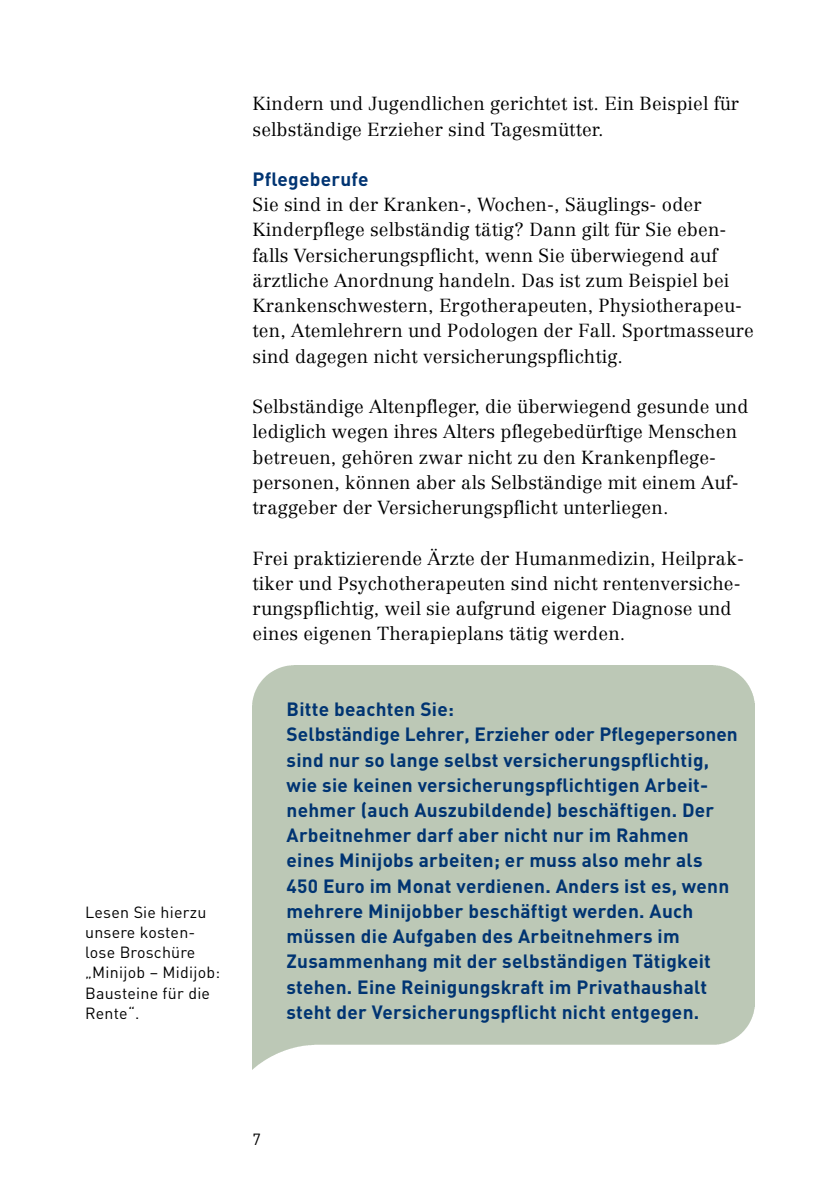
<style>
.page{position:relative;width:840px;height:1191px;background:#fff}
.page>*{position:absolute;margin:0;border:0;box-sizing:border-box;transform-origin:0 0}
.t1{font:700 19px/25.2px "DIN";letter-spacing:.015em;color:#003472}
.t2{font:300 18.6px/25.2px "Centennial";letter-spacing:.01em;color:#000}
.t3{font:16px/20.2px "DIN";letter-spacing:.015em;color:#000}
</style>
<div class="page">
<p class="t3" style="left:85px;top:901px;width:136px">Lesen Sie hierzu unsere kosten&shy;lose Broschüre „Minijob – Midijob:<br>Bausteine für die<br>Rente“.</p>
<p class="t2" style="left:252px;top:91px;width:488px">Kindern und Jugendlichen gerichtet ist. Ein Beispiel für selbständige Erzieher sind Tagesmütter.</p>
<h3 class="t1" style="left:252px;top:166px;width:117px">Pflegeberufe</h3>
<p class="t2" style="left:252px;top:192px;width:502px">Sie sind in der Kranken-, Wochen-, Säuglings- oder Kinderpflege selbständig tätig? Dann gilt für Sie eben&shy;falls Versicherungspflicht, wenn Sie überwiegend auf ärztliche Anordnung handeln. Das ist zum Beispiel bei Krankenschwestern, Ergotherapeuten, Physiotherapeu&shy;ten, Atemlehrern und Podologen der Fall. Sportmasseure sind dagegen nicht versicherungspflichtig.</p>
<p class="t2" style="left:252px;top:394px;width:497px">Selbständige Altenpfleger, die überwiegend gesunde und lediglich wegen ihres Alters pflegebedürftige Menschen betreuen, gehören zwar nicht zu den Krankenpflege&shy;personen, können aber als Selbständige mit einem Auf&shy;traggeber der Versicherungspflicht unterliegen.</p>
<p class="t2" style="left:252px;top:545px;width:492px">Frei praktizierende Ärzte der Humanmedizin, Heilprak&shy;tiker und Psychotherapeuten sind nicht rentenversiche&shy;rungspflichtig, weil sie aufgrund eigener Diagnose und eines eigenen Therapieplans tätig werden.</p>
<p class="t1" style="left:286px;top:695px;width:169px">Bitte beachten Sie:</p>
<p class="t1" style="left:286px;top:721px;width:452px">Selbständige Lehrer, Erzieher oder Pflegepersonen sind nur so lange selbst versicherungspflichtig, wie sie keinen versicherungspflichtigen Arbeit&shy;nehmer (auch Auszubildende) beschäftigen. Der Arbeitnehmer darf aber nicht nur im Rahmen eines Minijobs arbeiten; er muss also mehr als 450 Euro im Monat verdienen. Anders ist es, wenn mehrere Minijobber beschäftigt werden. Auch müssen die Aufgaben des Arbeitnehmers im Zusammenhang mit der selbständigen Tätigkeit stehen. Eine Reinigungskraft im Privathaushalt steht der Versicherungspflicht nicht entgegen.</p>
<p class="t3" style="left:252px;top:1128px;width:10px">7</p>
</div>
